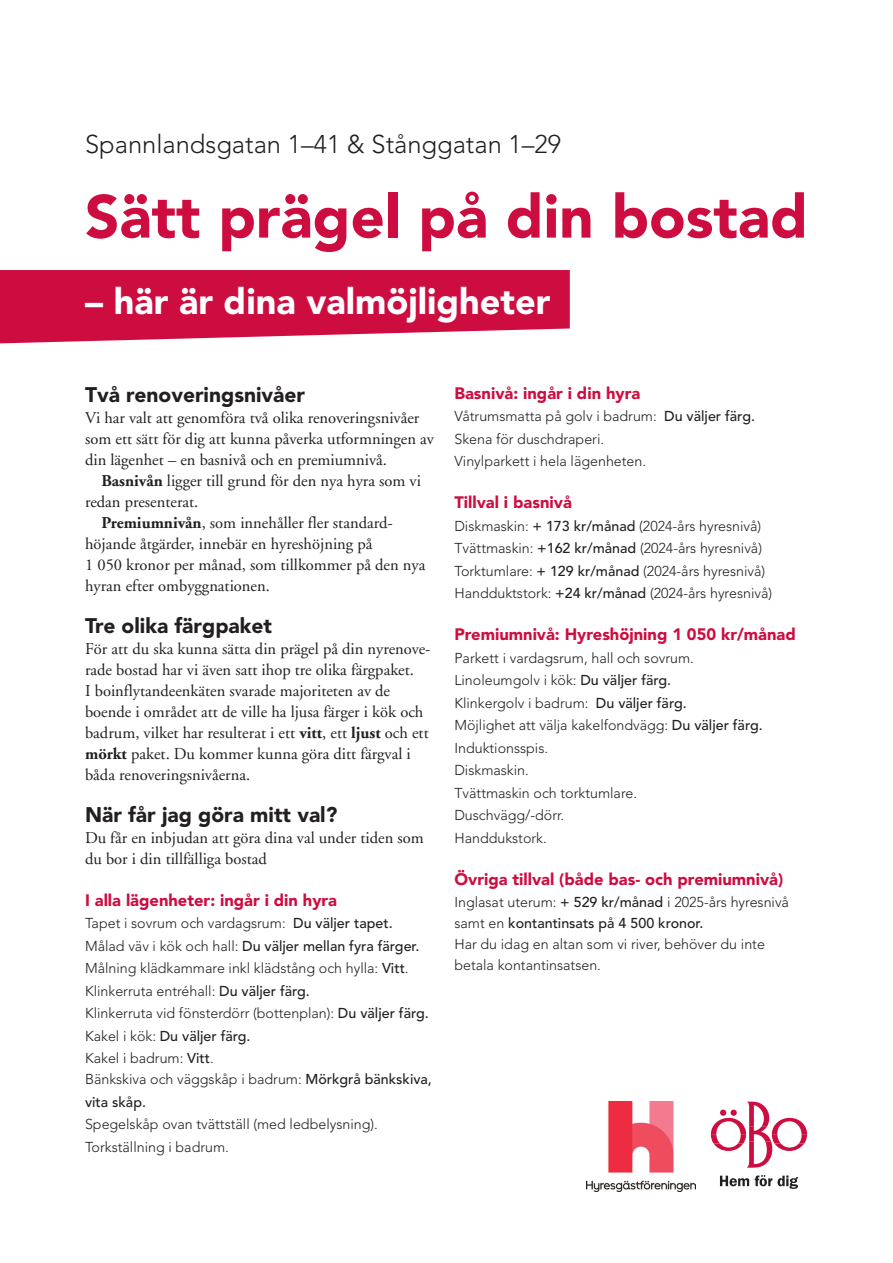
<style>
.page{position:relative;width:893px;height:1263px;background:#fff}
.page>*{position:absolute;margin:0;border:0;box-sizing:border-box;transform-origin:0 0}
.t1{font:900 60px "Avenir LT Std";color:#cd0d40}
.t2{font:900 36px "Avenir LT Std";color:#fff}
.t3{font:300 25.5px "Avenir LT Std";color:#231f20}
.t4{font:900 21px "Avenir LT Std";color:#231f20}
.t5{font:16.5px/21px "Adobe Garamond";color:#231f20}
.t6{font:900 16.5px "Avenir LT Std";color:#cd0d40}
.t7{font:300 14.25px/22.5px "Avenir LT Std";color:#231f20}
.t8{font:500 14.25px "Avenir LT Std";color:#231f20}
.s1{font-weight:700}
.s2{font-weight:500}
.s3{font-weight:300}
</style>
<div class="page">
<svg style="left:0;top:270px;width:570px;height:73px;background:#d12452"></svg>
<svg style="left:711px;top:1102px;width:96px;height:66px"></svg>
<svg style="left:720px;top:1176px;width:29px;height:10px"></svg>
<svg style="left:755px;top:1175px;width:17px;height:11px"></svg>
<svg style="left:778px;top:1175px;width:20px;height:14px"></svg>
<img style="left:587px;top:1102px;width:108px;height:89px">
<p class="t3" style="left:85px;top:129px;width:477px">Spannlandsgatan 1–41 &amp; Stånggatan 1–29</p>
<p class="t1" style="left:85px;top:180px;width:724px">Sätt prägel på din bostad</p>
<p class="t2" style="left:85px;top:279px;width:467px">– här är dina valmöjligheter</p>
<p class="t4" style="left:85px;top:382px;width:222px">Två renoveringsnivåer</p>
<p class="t5" style="left:85px;top:407px;width:336px">Vi har valt att genomföra två olika renoveringsnivåer</p>
<p class="t5" style="left:85px;top:428px;width:351px">som ett sätt för dig att kunna påverka utformningen av</p>
<p class="t5" style="left:85px;top:449px;width:303px">din lägenhet – en basnivå och en premiumnivå.</p>
<p class="t5" style="left:102px;top:470px;width:321px"><span class="s1">Basnivån</span> ligger till grund för den nya hyra som vi</p>
<p class="t5" style="left:85px;top:491px;width:115px">redan presenterat.</p>
<p class="t5" style="left:102px;top:512px;width:293px"><span class="s1">Premiumnivån</span>, som innehåller fler standard-</p>
<p class="t5" style="left:85px;top:533px;width:289px">höjande åtgärder, innebär en hyreshöjning på</p>
<p class="t5" style="left:85px;top:554px;width:342px">1 050 kronor per månad, som tillkommer på den nya</p>
<p class="t5" style="left:85px;top:575px;width:186px">hyran efter ombyggnationen.</p>
<p class="t4" style="left:85px;top:613px;width:189px">Tre olika färgpaket</p>
<p class="t5" style="left:85px;top:638px;width:347px">För att du ska kunna sätta din prägel på din nyrenove&shy;rade bostad har vi även satt ihop tre olika färgpaket.<br>I boinflytandeenkäten svarade majoriteten av de boende i området att de ville ha ljusa färger i kök och badrum, vilket har resulterat i ett <span class="s1">vitt</span>, ett <span class="s1">ljust</span> och ett <span class="s1">mörkt</span> paket. Du kommer kunna göra ditt färgval i båda renoveringsnivåerna.</p>
<p class="t4" style="left:85px;top:802px;width:254px">När får jag göra mitt val?</p>
<p class="t5" style="left:85px;top:827px;width:340px">Du får en inbjudan att göra dina val under tiden som du bor i din tillfälliga bostad</p>
<p class="t6" style="left:85px;top:890px;width:254px">I alla lägenheter: ingår i din hyra</p>
<p class="t7" style="left:85px;top:912px;width:336px">Tapet i sovrum och vardagsrum: <span class="s2">Du väljer tapet.<br></span>Målad väv i kök och hall: <span class="s2">Du väljer mellan fyra färger.</span></p>
<p class="t7" style="left:85px;top:957px;width:325px">Målning klädkammare inkl klädstång och hylla: <span class="s2">Vitt</span>.<br>Klinkerruta entréhall: <span class="s2">Du väljer färg.</span></p>
<p class="t7" style="left:85px;top:1002px;width:345px">Klinkerruta vid fönsterdörr (bottenplan): <span class="s2">Du väljer färg.</span></p>
<p class="t8" style="left:85px;top:1028px;width:167px"><span class="s3">Kakel i kök:</span> Du väljer färg.</p>
<p class="t7" style="left:85px;top:1047px;width:130px">Kakel i badrum: <span class="s2">Vitt</span>.</p>
<p class="t7" style="left:85px;top:1068px;width:348px">Bänkskiva och väggskåp i badrum: <span class="s2">Mörkgrå bänkskiva, vita skåp.</span></p>
<p class="t7" style="left:85px;top:1113px;width:294px">Spegelskåp ovan tvättställ (med ledbelysning).</p>
<p class="t7" style="left:85px;top:1136px;width:145px">Torkställning i badrum.</p>
<p class="t6" style="left:454px;top:383px;width:187px">Basnivå: ingår i din hyra</p>
<p class="t7" style="left:454px;top:405px;width:302px">Våtrumsmatta på golv i badrum: <span class="s2">Du väljer färg.</span></p>
<p class="t7" style="left:454px;top:428px;width:151px">Skena för duschdraperi.</p>
<p class="t7" style="left:454px;top:450px;width:193px">Vinylparkett i hela lägenheten.</p>
<p class="t6" style="left:454px;top:492px;width:119px">Tillval i basnivå</p>
<p class="t7" style="left:454px;top:515px;width:308px">Diskmaskin: <span class="s2">+ 173 kr/månad</span> (2024-års hyresnivå)</p>
<p class="t7" style="left:454px;top:537px;width:309px">Tvättmaskin: <span class="s2">+162 kr/månad</span> (2024-års hyresnivå)</p>
<p class="t7" style="left:454px;top:560px;width:312px">Torktumlare: <span class="s2">+ 129 kr/månad</span> (2024-års hyresnivå)</p>
<p class="t7" style="left:454px;top:582px;width:319px">Handduktstork: <span class="s2">+24 kr/månad</span> (2024-års hyresnivå)</p>
<p class="t6" style="left:454px;top:624px;width:343px">Premiumnivå: Hyreshöjning 1 050 kr/månad</p>
<p class="t7" style="left:454px;top:647px;width:241px">Parkett i vardagsrum, hall och sovrum.</p>
<p class="t7" style="left:454px;top:669px;width:218px">Linoleumgolv i kök: <span class="s2">Du väljer färg.</span></p>
<p class="t7" style="left:454px;top:692px;width:234px">Klinkergolv i badrum: <span class="s2">Du väljer färg.</span></p>
<p class="t7" style="left:454px;top:714px;width:310px">Möjlighet att välja kakelfondvägg: <span class="s2">Du väljer färg.</span></p>
<p class="t7" style="left:454px;top:737px;width:95px">Induktionsspis.</p>
<p class="t7" style="left:454px;top:759px;width:76px">Diskmaskin.</p>
<p class="t7" style="left:454px;top:782px;width:184px">Tvättmaskin och torktumlare.</p>
<p class="t7" style="left:454px;top:804px;width:111px">Duschvägg/-dörr.</p>
<p class="t7" style="left:454px;top:827px;width:94px">Handdukstork.</p>
<p class="t6" style="left:454px;top:869px;width:330px">Övriga tillval (både bas- och premiumnivå)</p>
<p class="t7" style="left:454px;top:892px;width:336px;line-height:21px">Inglasat uterum: <span class="s2">+ 529 kr/månad</span> i 2025-års hyresnivå samt en <span class="s2">kontantinsats på 4 500 kronor.</span></p>
<p class="t7" style="left:454px;top:934px;width:312px;line-height:21px">Har du idag en altan som vi river, behöver du inte betala kontantinsatsen.</p>
</div>
